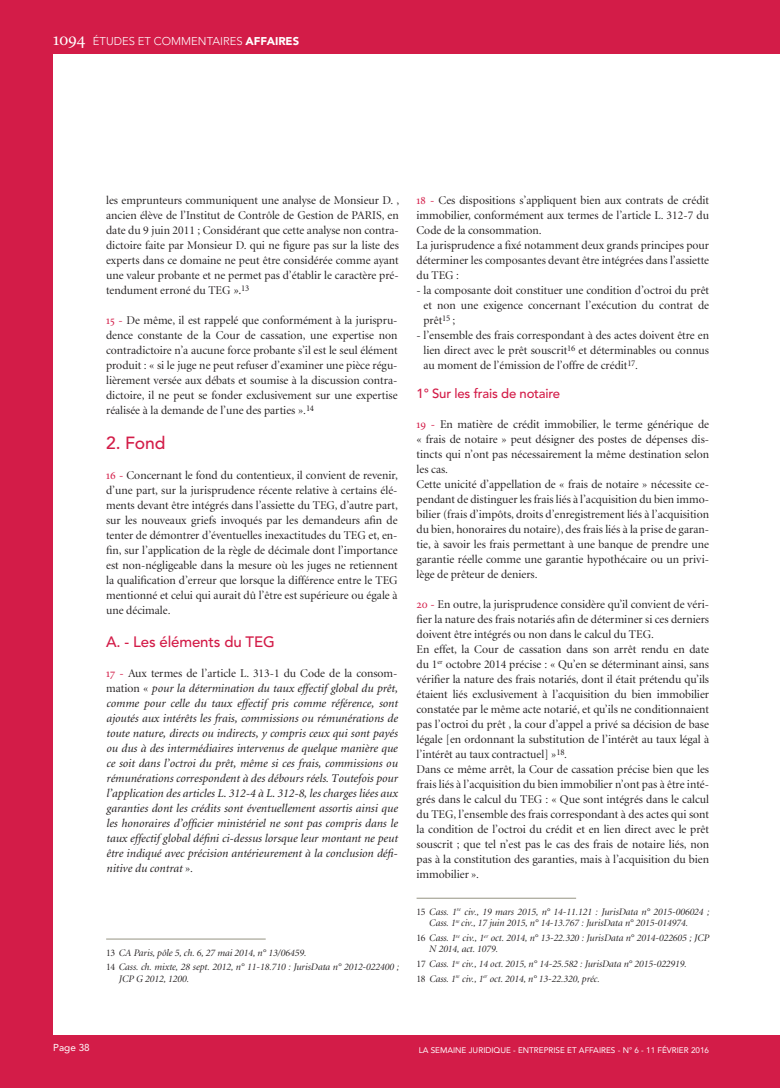
<style>
.page{position:relative;width:780px;height:1088px;background:#fff}
.page>*{position:absolute;margin:0;border:0;box-sizing:border-box;transform-origin:0 0}
.t1{font:500 17.5px "Avenir LT";color:#d31c48}
.t2{font:500 15px "Avenir LT";letter-spacing:-.01em;color:#d31c48}
.t3{font:500 13.12px "Avenir LT";letter-spacing:-.015em;color:#d31c48}
.t4{font:11.88px/15px "Minion Display";color:#231f20;text-align:justify}
.t5{font:italic 11.88px/15px "Minion";color:#231f20;text-align:justify}
.t6{font:300 11.25px "Avenir LT";color:#fff}
.t7{font:italic 10px/14.8px "Minion Display";color:#231f20}
.t8{font:10px "Avenir LT";color:#fff}
.t9{font:8.12px "Avenir LT";color:#fff}
.s1{font-family:"Minion Regular SC";font-weight:400;font-size:18.75px}
.s2{font-weight:900}
.s3{font-family:"Minion";font-style:italic}
.s4{font-family:"Minion Regular SC";color:#d31c48}
.s5{font-family:"Minion Display";font-style:normal}
.s6{font-style:normal}
</style>
<div class="page">
<div style="left:0;top:0;width:52px;height:1088px;background:#d31c48"></div>
<div style="left:0;top:0;width:762px;height:53px;background:#d31c48"></div>
<div style="left:0;top:1036px;width:762px;height:52px;background:#d31c48"></div>
<div style="left:762px;top:0;width:18px;height:53px;background:#d31c48"></div>
<div style="left:762px;top:1036px;width:18px;height:52px;background:#d31c48"></div>
<hr style="left:106px;top:939px;width:160px;height:1px;background:#959383">
<hr style="left:416px;top:898px;width:160px;height:1px;background:#959383">
<p class="t6" style="left:53px;top:34px;width:247px"><span class="s1">1094</span> ÉTUDES ET COMMENTAIRES <span class="s2">AFFAIRES</span></p>
<p class="t4" style="left:106px;top:193px;width:294px">les emprunteurs communiquent une analyse de Monsieur D. , ancien élève de l’Institut de Contrôle de Gestion de PARIS, en date du 9 juin 2011 ; Considérant que cette analyse non contra&shy;dictoire faite par Monsieur D. qui ne figure pas sur la liste des experts dans ce domaine ne peut être considérée comme ayant une valeur probante et ne permet pas d’établir le caractère pré&shy;tendument erroné du TEG <span class="s3">».</span><sup>13</sup></p>
<p class="t4" style="left:106px;top:313px;width:293px"><span class="s4">15 -</span> De même, il est rappelé que conformément à la jurispru&shy;dence constante de la Cour de cassation, une expertise non contradictoire n’a aucune force probante s’il est le seul élément produit : « si le juge ne peut refuser d’examiner une pièce régu&shy;lièrement versée aux débats et soumise à la discussion contra&shy;dictoire, il ne peut se fonder exclusivement sur une expertise réalisée à la demande de l’une des parties ».<sup>14</sup></p>
<h1 class="t1" style="left:106px;top:433px;width:61px">2. Fond</h1>
<p class="t4" style="left:106px;top:468px;width:293px"><span class="s4">16 -</span> Concernant le fond du contentieux, il convient de revenir, d’une part, sur la jurisprudence récente relative à certains élé&shy;ments devant être intégrés dans l’assiette du TEG, d’autre part, sur les nouveaux griefs invoqués par les demandeurs afin de tenter de démontrer d’éventuelles inexactitudes du TEG et, en&shy;fin, sur l’application de la règle de décimale dont l’importance est non-négligeable dans la mesure où les juges ne retiennent la qualification d’erreur que lorsque la différence entre le TEG mentionné et celui qui aurait dû l’être est supérieure ou égale à une décimale.</p>
<p class="t2" style="left:106px;top:633px;width:170px">A. - Les éléments du TEG</p>
<p class="t4" style="left:106px;top:666px;width:293px"><span class="s4">17 -</span> Aux termes de l’article L. 313-1 du Code de la consom-</p>
<p class="t5" style="left:106px;top:681px;width:293px"><span class="s5">mation «</span> pour la détermination du taux effectif global du prêt, comme pour celle du taux effectif pris comme référence, sont ajoutés aux intérêts les frais, commissions ou rémunérations de toute nature, directs ou indirects, y compris ceux qui sont payés ou dus à des intermédiaires intervenus de quelque manière que ce soit dans l’octroi du prêt, même si ces frais, commissions ou rémunérations correspondent à des débours réels<span class="s5">.</span> Toutefois pour l’application des articles L. 312-4 à L. 312-8, les charges liées aux garanties dont les crédits sont éventuellement assortis ainsi que les honoraires d’officier ministériel ne sont pas compris dans le taux effectif global défini ci-dessus lorsque leur montant ne peut être indiqué avec précision antérieurement à la conclusion défi&shy;nitive du contrat <span class="s5">».</span></p>
<p class="t7" style="left:106px;top:945px;width:294px"><span class="s6">13</span> CA Paris, pôle 5, ch. 6, 27 mai 2014, n° 13/06459.<br><span class="s6">14</span> Cass. ch. mixte, 28 sept. 2012, n° 11-18.710 : JurisData n° 2012-022400 ;</p>
<p class="t7" style="left:118px;top:971px;width:72px">JCP G 2012, 1200.</p>
<p class="t4" style="left:416px;top:193px;width:294px;text-align:left"><span class="s4">18 -</span> Ces dispositions s’appliquent bien aux contrats de crédit immobilier, conformément aux termes de l’article L. 312-7 du Code de la consommation.<br>La jurisprudence a fixé notamment deux grands principes pour déterminer les composantes devant être intégrées dans l’assiette du TEG :</p>
<p class="t4" style="left:423px;top:283px;width:287px;text-indent:-7px">- la composante doit constituer une condition d’octroi du prêt et non une exigence concernant l’exécution du contrat de prêt<sup>15</sup> ;</p>
<p class="t4" style="left:423px;top:328px;width:287px;text-indent:-7px">- l’ensemble des frais correspondant à des actes doivent être en lien direct avec le prêt souscrit<sup>16</sup> et déterminables ou connus au moment de l’émission de l’offre de crédit<sup>17</sup>.</p>
<p class="t3" style="left:416px;top:386px;width:145px">1° Sur les frais de notaire</p>
<p class="t4" style="left:416px;top:417px;width:294px;text-align:left"><span class="s4">19 -</span> En matière de crédit immobilier, le terme générique de « frais de notaire » peut désigner des postes de dépenses dis&shy;tincts qui n’ont pas nécessairement la même destination selon les cas.<br>Cette unicité d’appellation de « frais de notaire » nécessite ce&shy;pendant de distinguer les frais liés à l’acquisition du bien immo&shy;bilier (frais d’impôts, droits d’enregistrement liés à l’acquisition du bien, honoraires du notaire), des frais liés à la prise de garan&shy;tie, à savoir les frais permettant à une banque de prendre une garantie réelle comme une garantie hypothécaire ou un privi&shy;lège de prêteur de deniers.</p>
<p class="t4" style="left:416px;top:597px;width:294px;text-align:left"><span class="s4">20 -</span> En outre, la jurisprudence considère qu’il convient de véri&shy;fier la nature des frais notariés afin de déterminer si ces derniers doivent être intégrés ou non dans le calcul du TEG.<br>En effet, la Cour de cassation dans son arrêt rendu en date du 1<sup>er</sup> octobre 2014 précise : « Qu’en se déterminant ainsi, sans vérifier la nature des frais notariés, dont il était prétendu qu’ils étaient liés exclusivement à l’acquisition du bien immobilier constatée par le même acte notarié, et qu’ils ne conditionnaient pas l’octroi du prêt , la cour d’appel a privé sa décision de base légale [en ordonnant la substitution de l’intérêt au taux légal à l’intérêt au taux contractuel] »<sup>18</sup>.<br>Dans ce même arrêt, la Cour de cassation précise bien que les frais liés à l’acquisition du bien immobilier n’ont pas à être inté&shy;grés dans le calcul du TEG : « Que sont intégrés dans le calcul du TEG, l’ensemble des frais correspondant à des actes qui sont la condition de l’octroi du crédit et en lien direct avec le prêt souscrit ; que tel n’est pas le cas des frais de notaire liés, non pas à la constitution des garanties, mais à l’acquisition du bien immobilier ».</p>
<p class="t7" style="left:429px;top:906px;width:281px;line-height:11.2px;text-indent:-12px"><span class="s6">15</span> Cass. 1<sup>re</sup> civ., 19 mars 2015, n° 14-11.121 : JurisData n° 2015-006024 ;<br>Cass. 1<sup>re</sup> civ., 17 juin 2015, n° 14-13.767 : JurisData n° 2015-014974.</p>
<p class="t7" style="left:429px;top:932px;width:281px;line-height:11.2px;text-indent:-12px"><span class="s6">16</span> Cass. 1<sup>re</sup> civ., 1<sup>er</sup> oct. 2014, n° 13-22.320 : JurisData n° 2014-022605 ; JCP<br>N 2014, act. 1079.</p>
<p class="t7" style="left:416px;top:957px;width:271px"><span class="s6">17</span> Cass. 1<sup>re</sup> civ., 14 oct. 2015, n° 14-25.582 : JurisData n° 2015-022919<span class="s6">.<br>18</span> Cass. 1<sup>re</sup> civ., 1<sup>er</sup> oct. 2014, n° 13-22.320, préc.</p>
<p class="t8" style="left:53px;top:1042px;width:38px">Page 38</p>
<p class="t9" style="left:418px;top:1045px;width:292px">LA SEMAINE JURIDIQUE - ENTREPRISE ET AFFAIRES - N° 6 - 11 FÉVRIER 2016</p>
</div>
